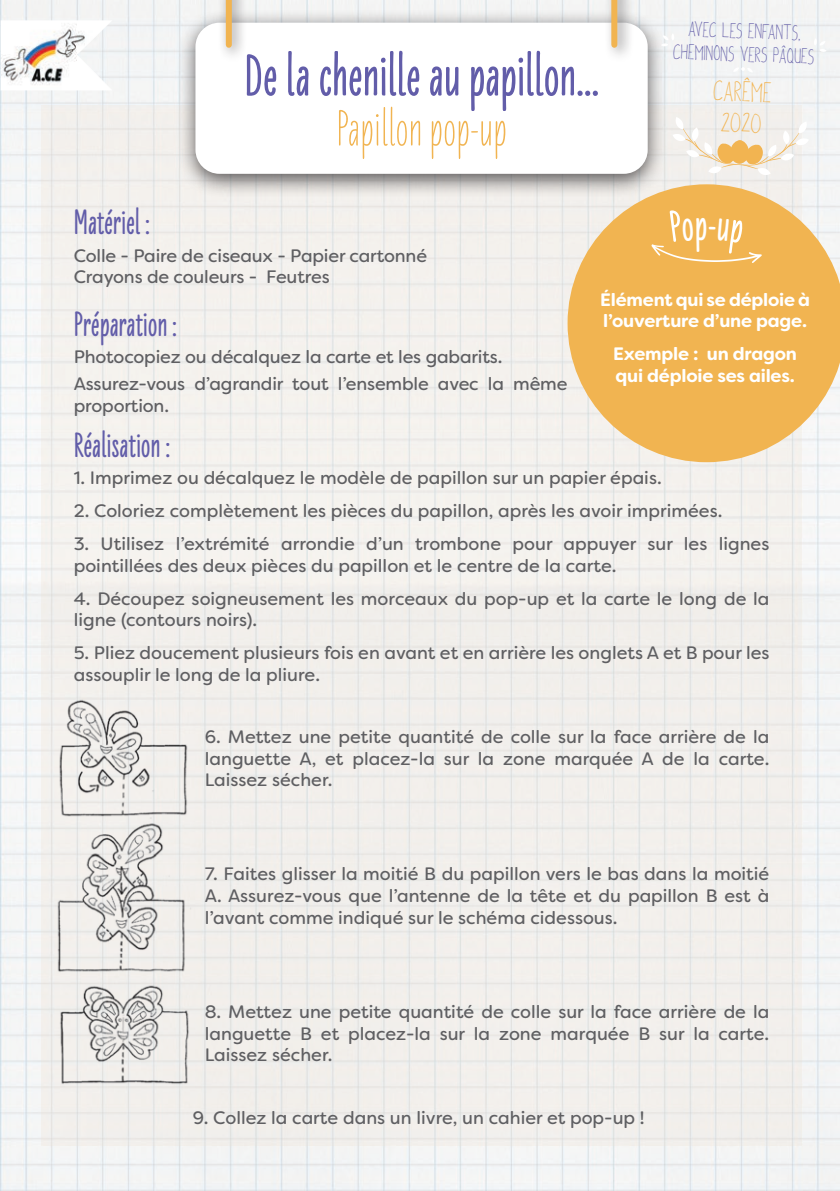
<style>
.page{position:relative;width:840px;height:1191px;background:#fff}
.page>*{position:absolute;margin:0;border:0;box-sizing:border-box;transform-origin:0 0}
.t1{font:900 60px "Liebe Erika";letter-spacing:.01em;color:#625da9}
.t2{font:500 52px "Liebe Erika";letter-spacing:.01em;color:#f1b451}
.t3{font:900 46px "Liebe Erika";color:#fff}
.t4{font:900 36px "Liebe Erika";letter-spacing:.01em;color:#625da9}
.t5{font:26px/31.2px "metafors";color:#f2b451;text-align:center}
.t6{font:19.4px/23.2px "metafors";color:#635da8;text-align:center}
.t7{font:18px/21.6px "Filson Soft";color:#5f5f62}
.t8{font:700 18px/21.6px "Filson Soft";letter-spacing:-.01em;color:#fff}
</style>
<div class="page">
<img style="left:0;top:0;width:839px;height:1191px">
<div style="left:41px;top:105px;width:760px;height:1040px;background:#f2efec"></div>
<img style="left:0;top:16px;width:113px;height:80px">
<div style="left:176px;top:9px;width:490px;height:190px;background:#231f20;opacity:.75"></div>
<div style="left:195px;top:23px;width:452px;height:151px;background:#fff;border-radius:24px"></div>
<div style="left:218px;top:0;width:415px;height:63px;background:#231f20;opacity:.52"></div>
<div style="left:226px;top:0;width:6px;height:45px;background:#f1b451"></div>
<div style="left:611px;top:0;width:6px;height:45px;background:#f1b451"></div>
<svg style="left:567px;top:184px;width:272px;height:278px;fill:#f1b451"></svg>
<img style="left:54px;top:696px;width:139px;height:117px">
<img style="left:54px;top:813px;width:139px;height:274px">
<img style="left:839px;top:16px;width:1px;height:80px">
<svg style="left:672px;top:117px;width:136px;height:60px"></svg>
<svg style="left:660px;top:33px;width:14px;height:14px"></svg>
<svg style="left:812px;top:38px;width:14px;height:14px"></svg>
<svg style="left:732px;top:67px;width:20px;height:6px"></svg>
<div style="left:651px;top:209px;width:110px;height:54px;background:#f1b451"></div>
<h1 class="t1" style="left:244px;top:43px;width:356px">De la chenille au papillon...</h1>
<h2 class="t2" style="left:336px;top:100px;width:172px">Papillon pop-up</h2>
<p class="t6" style="left:673px;top:17px;width:143px;rotate:2deg">AVEC LES ENFANTS,<br>CHEMINONS VERS PÂQUES</p>
<h3 class="t5" style="left:713px;top:76px;width:60px;rotate:2deg">CARÊME<br>2020</h3>
<h3 class="t4" style="left:74px;top:203px;width:77px">Matériel :</h3>
<p class="t7" style="left:74px;top:245px;width:354px">Colle - Paire de ciseaux - Papier cartonné<br>Crayons de couleurs - Feutres</p>
<h3 class="t4" style="left:74px;top:304px;width:104px">Préparation :</h3>
<p class="t7" style="left:74px;top:343px;width:495px;line-height:27.2px">Photocopiez ou décalquez la carte et les gabarits.<br>Assurez-vous d’agrandir tout l’ensemble avec la même</p>
<p class="t7" style="left:74px;top:395px;width:97px">proportion.</p>
<h3 class="t4" style="left:74px;top:425px;width:98px">Réalisation :</h3>
<p class="t7" style="left:74px;top:467px;width:589px">1. Imprimez ou décalquez le modèle de papillon sur un papier épais.</p>
<p class="t7" style="left:74px;top:500px;width:649px">2. Coloriez complètement les pièces du papillon, après les avoir imprimées.</p>
<p class="t7" style="left:74px;top:533px;width:696px">3. Utilisez l’extrémité arrondie d’un trombone pour appuyer sur les lignes pointillées des deux pièces du papillon et le centre de la carte.</p>
<p class="t7" style="left:74px;top:587px;width:696px">4. Découpez soigneusement les morceaux du pop-up et la carte le long de la ligne (contours noirs).</p>
<p class="t7" style="left:74px;top:642px;width:696px">5. Pliez doucement plusieurs fois en avant et en arrière les onglets A et B pour les assouplir le long de la pliure.</p>
<h3 class="t3" style="left:694px;top:199px;width:14px">p</h3>
<p class="t8" style="left:600px;top:288px;width:211px">Élément qui se déploie à l’ouverture d’une page.</p>
<p class="t8" style="left:613px;top:343px;width:185px">Exemple : un dragon qui déploie ses ailes.</p>
<p class="t7" style="left:205px;top:726px;width:566px;text-align:justify">6. Mettez une petite quantité de colle sur la face arrière de la languette A, et placez-la sur la zone marquée A de la carte.<br>Laissez sécher.</p>
<p class="t7" style="left:205px;top:863px;width:565px;text-align:justify">7. Faites glisser la moitié B du papillon vers le bas dans la moitié A. Assurez-vous que l’antenne de la tête et du papillon B est à l’avant comme indiqué sur le schéma cidessous.</p>
<p class="t7" style="left:205px;top:1001px;width:566px;text-align:justify">8. Mettez une petite quantité de colle sur la face arrière de la languette B et placez-la sur la zone marquée B sur la carte.<br>Laissez sécher.</p>
<p class="t7" style="left:193px;top:1106px;width:453px">9. Collez la carte dans un livre, un cahier et pop-up !</p>
</div>
